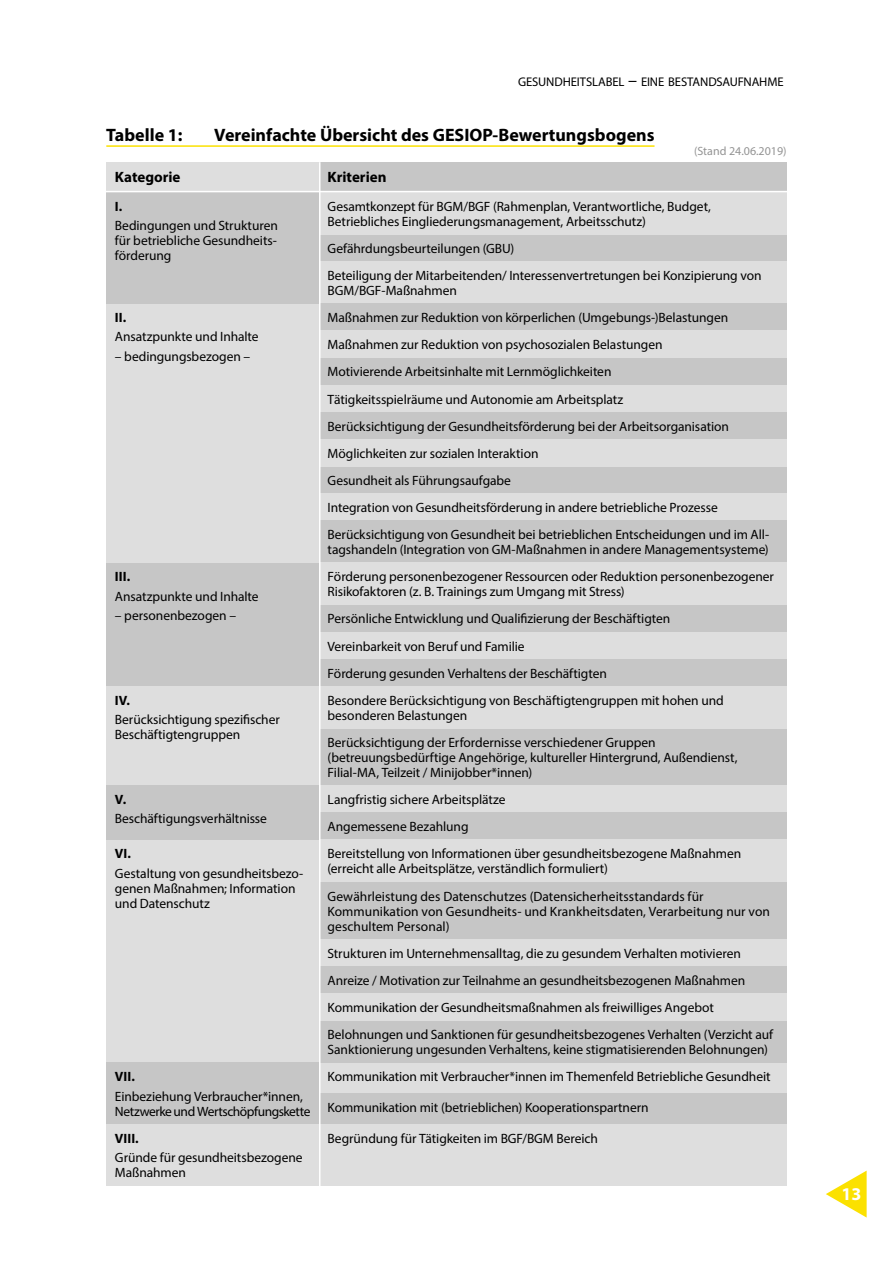
<style>
.page{position:relative;width:893px;height:1263px;background:#fff}
.page>*{position:absolute;margin:0;border:0;box-sizing:border-box;transform-origin:0 0}
.t1{font:700 18px "Myriad Pro";color:#000}
.t2{font:700 18px "Myriad Pro";color:#fff}
.t3{font:700 15px "Myriad Pro";color:#000}
.t4{font:13.5px/15px "Myriad Pro";letter-spacing:-.005em;color:#000}
.t5{font:700 13.5px "Myriad Pro";color:#000}
.t6{font:12.6px "Myriad Pro";letter-spacing:-.01em;color:#000}
.t7{font:12px "Myriad Pro";color:#949494}
.s1{font-size:18px}
</style>
<div class="page">
<svg style="left:826px;top:1170px;width:41px;height:47px"></svg>
<hr style="left:106px;top:145px;width:548px;height:2px;background:#fbe100">
<div style="left:106px;top:304px;width:213px;height:259px;background:#dedede"></div>
<div style="left:106px;top:840px;width:213px;height:223px;background:#dedede"></div>
<div style="left:106px;top:563px;width:213px;height:123px;background:#c6c6c6"></div>
<div style="left:106px;top:1063px;width:213px;height:61px;background:#c6c6c6"></div>
<div style="left:106px;top:686px;width:213px;height:99px;background:#dedede"></div>
<div style="left:106px;top:1124px;width:213px;height:61px;background:#dedede"></div>
<div style="left:106px;top:785px;width:213px;height:55px;background:#c6c6c6"></div>
<div style="left:319px;top:234px;width:468px;height:27px;background:#c6c6c6"></div>
<div style="left:319px;top:466px;width:468px;height:27px;background:#c6c6c6"></div>
<div style="left:319px;top:1020px;width:468px;height:43px;background:#c6c6c6"></div>
<div style="left:319px;top:358px;width:468px;height:27px;background:#c6c6c6"></div>
<div style="left:319px;top:882px;width:468px;height:57px;background:#c6c6c6"></div>
<div style="left:319px;top:605px;width:468px;height:27px;background:#c6c6c6"></div>
<div style="left:319px;top:728px;width:468px;height:57px;background:#c6c6c6"></div>
<div style="left:319px;top:261px;width:468px;height:43px;background:#dedede"></div>
<div style="left:319px;top:493px;width:468px;height:28px;background:#dedede"></div>
<div style="left:319px;top:1063px;width:468px;height:30px;background:#dedede"></div>
<div style="left:319px;top:1124px;width:468px;height:61px;background:#dedede"></div>
<div style="left:319px;top:385px;width:468px;height:27px;background:#dedede"></div>
<div style="left:319px;top:939px;width:468px;height:27px;background:#dedede"></div>
<div style="left:319px;top:632px;width:468px;height:27px;background:#dedede"></div>
<div style="left:319px;top:785px;width:468px;height:28px;background:#dedede"></div>
<div style="left:319px;top:304px;width:468px;height:27px;background:#c6c6c6"></div>
<div style="left:319px;top:813px;width:468px;height:27px;background:#c6c6c6"></div>
<div style="left:319px;top:521px;width:468px;height:42px;background:#c6c6c6"></div>
<div style="left:319px;top:1093px;width:468px;height:31px;background:#c6c6c6"></div>
<div style="left:319px;top:659px;width:468px;height:27px;background:#c6c6c6"></div>
<div style="left:319px;top:412px;width:468px;height:27px;background:#c6c6c6"></div>
<div style="left:319px;top:966px;width:468px;height:27px;background:#c6c6c6"></div>
<div style="left:319px;top:331px;width:468px;height:27px;background:#dedede"></div>
<div style="left:319px;top:840px;width:468px;height:42px;background:#dedede"></div>
<div style="left:319px;top:563px;width:468px;height:42px;background:#dedede"></div>
<div style="left:319px;top:686px;width:468px;height:42px;background:#dedede"></div>
<div style="left:106px;top:192px;width:213px;height:112px;background:#c6c6c6"></div>
<div style="left:319px;top:192px;width:468px;height:42px;background:#dedede"></div>
<div style="left:319px;top:439px;width:468px;height:27px;background:#dedede"></div>
<div style="left:319px;top:993px;width:468px;height:27px;background:#dedede"></div>
<div style="left:319px;top:162px;width:468px;height:30px;background:#c6c6c6"></div>
<div style="left:106px;top:162px;width:213px;height:30px;background:#dedede"></div>
<hr style="left:319px;top:162px;width:1px;height:1032px;background:#fff">
<hr style="left:0;top:191px;width:893px;height:1px;background:#fff">
<p class="t6" style="left:518px;top:74px;width:267px">GESUNDHEITSLABEL <span class="s1">–</span> EINE BESTANDSAUFNAHME</p>
<h1 class="t1" style="left:106px;top:123px;width:93px">Tabelle 1: V</h1>
<h1 class="t1" style="left:225px;top:123px;width:431px">ereinfachte Übersicht des GESIOP-Bewertungsbogens</h1>
<p class="t3" style="left:115px;top:167px;width:67px">Kategorie</p>
<p class="t3" style="left:328px;top:167px;width:60px">Kriterien</p>
<p class="t7" style="left:694px;top:144px;width:94px">(Stand 24.06.2019)</p>
<p class="t5" style="left:115px;top:197px;width:9px">I.</p>
<p class="t4" style="left:115px;top:218px;width:164px">Bedingungen und Strukturen für betriebliche Gesundheits&shy;förderung</p>
<p class="t5" style="left:115px;top:309px;width:13px">II.</p>
<p class="t4" style="left:115px;top:329px;width:145px">Ansatzpunkte und Inhalte</p>
<p class="t4" style="left:115px;top:348px;width:137px">– bedingungsbezogen –</p>
<p class="t5" style="left:115px;top:568px;width:17px">III.</p>
<p class="t4" style="left:115px;top:588px;width:145px">Ansatzpunkte und Inhalte</p>
<p class="t4" style="left:115px;top:608px;width:123px">– personenbezogen –</p>
<p class="t5" style="left:115px;top:691px;width:17px">IV.</p>
<p class="t4" style="left:115px;top:712px;width:166px">Berücksichtigung spezifischer<br>Beschäftigtengruppen</p>
<p class="t5" style="left:115px;top:791px;width:13px">V.</p>
<p class="t4" style="left:115px;top:811px;width:154px">Beschäftigungsverhältnisse</p>
<p class="t5" style="left:115px;top:845px;width:18px">VI.</p>
<p class="t4" style="left:115px;top:865px;width:190px">Gestaltung von gesundheitsbezo&shy;genen Maßnahmen; Information und Datenschutz</p>
<p class="t5" style="left:115px;top:1068px;width:21px">VII.</p>
<p class="t4" style="left:115px;top:1088px;width:197px">Einbeziehung Verbraucher*innen,<br>Netzwerke und Wertschöpfungskette</p>
<p class="t5" style="left:115px;top:1129px;width:25px">VIII.</p>
<p class="t4" style="left:115px;top:1150px;width:189px">Gründe für gesundheitsbezogene<br>Maßnahmen</p>
<p class="t4" style="left:328px;top:199px;width:385px">Gesamtkonzept für BGM/BGF (Rahmenplan, Verantwortliche, Budget,<br>Betriebliches Eingliederungsmanagement, Arbeitsschutz)</p>
<p class="t4" style="left:328px;top:241px;width:188px">Gefährdungsbeurteilungen (GBU)</p>
<p class="t4" style="left:328px;top:268px;width:435px">Beteiligung der Mitarbeitenden/ Interessenvertretungen bei Konzipierung von<br>BGM/BGF-Maßnahmen</p>
<p class="t4" style="left:328px;top:310px;width:402px">Maßnahmen zur Reduktion von körperlichen (Umgebungs-)Belastungen</p>
<p class="t4" style="left:328px;top:337px;width:336px">Maßnahmen zur Reduktion von psychosozialen Belastungen</p>
<p class="t4" style="left:328px;top:364px;width:285px">Motivierende Arbeitsinhalte mit Lernmöglichkeiten</p>
<p class="t4" style="left:328px;top:391px;width:297px">Tätigkeitsspielräume und Autonomie am Arbeitsplatz</p>
<p class="t4" style="left:328px;top:418px;width:403px">Berücksichtigung der Gesundheitsförderung bei der Arbeitsorganisation</p>
<p class="t4" style="left:328px;top:446px;width:212px">Möglichkeiten zur sozialen Interaktion</p>
<p class="t4" style="left:328px;top:473px;width:185px">Gesundheit als Führungsaufgabe</p>
<p class="t4" style="left:328px;top:500px;width:392px">Integration von Gesundheitsförderung in andere betriebliche Prozesse</p>
<p class="t4" style="left:328px;top:527px;width:443px">Berücksichtigung von Gesundheit bei betrieblichen Entscheidungen und im All&shy;tagshandeln (Integration von GM-Maßnahmen in andere Managementsysteme)</p>
<p class="t4" style="left:328px;top:569px;width:448px">Förderung personenbezogener Ressourcen oder Reduktion personenbezogener<br>Risikofaktoren (z. B. Trainings zum Umgang mit Stress)</p>
<p class="t4" style="left:328px;top:611px;width:344px">Persönliche Entwicklung und Qualifizierung der Beschäftigten</p>
<p class="t4" style="left:328px;top:638px;width:199px">Vereinbarkeit von Beruf und Familie</p>
<p class="t4" style="left:328px;top:665px;width:281px">Förderung gesunden Verhaltens der Beschäftigten</p>
<p class="t4" style="left:328px;top:693px;width:398px">Besondere Berücksichtigung von Beschäftigtengruppen mit hohen und besonderen Belastungen</p>
<p class="t4" style="left:328px;top:735px;width:411px">Berücksichtigung der Erfordernisse verschiedener Gruppen (betreuungsbedürftige Angehörige, kultureller Hintergrund, Außendienst,<br>Filial-MA, Teilzeit / Minijobber*innen)</p>
<p class="t4" style="left:328px;top:792px;width:180px">Langfristig sichere Arbeitsplätze</p>
<p class="t4" style="left:328px;top:819px;width:142px">Angemessene Bezahlung</p>
<p class="t4" style="left:328px;top:846px;width:415px">Bereitstellung von Informationen über gesundheitsbezogene Maßnahmen (erreicht alle Arbeitsplätze, verständlich formuliert)</p>
<p class="t4" style="left:328px;top:888px;width:444px">Gewährleistung des Datenschutzes (Datensicherheitsstandards für<br>Kommunikation von Gesundheits- und Krankheitsdaten, Verarbeitung nur von geschultem Personal)</p>
<p class="t4" style="left:328px;top:945px;width:415px">Strukturen im Unternehmensalltag, die zu gesundem Verhalten motivieren</p>
<p class="t4" style="left:328px;top:973px;width:419px">Anreize / Motivation zur Teilnahme an gesundheitsbezogenen Maßnahmen</p>
<p class="t4" style="left:328px;top:1000px;width:388px">Kommunikation der Gesundheitsmaßnahmen als freiwilliges Angebot</p>
<p class="t4" style="left:328px;top:1027px;width:447px">Belohnungen und Sanktionen für gesundheitsbezogenes Verhalten (Verzicht auf<br>Sanktionierung ungesunden Verhaltens, keine stigmatisierenden Belohnungen)</p>
<p class="t4" style="left:328px;top:1069px;width:444px">Kommunikation mit Verbraucher*innen im Themenfeld Betriebliche Gesundheit</p>
<p class="t4" style="left:328px;top:1100px;width:323px">Kommunikation mit (betrieblichen) Kooperationspartnern</p>
<p class="t4" style="left:328px;top:1130px;width:272px">Begründung für Tätigkeiten im BGF/BGM Bereich</p>
<h1 class="t2" style="left:841px;top:1182px;width:21px">13</h1>
</div>
